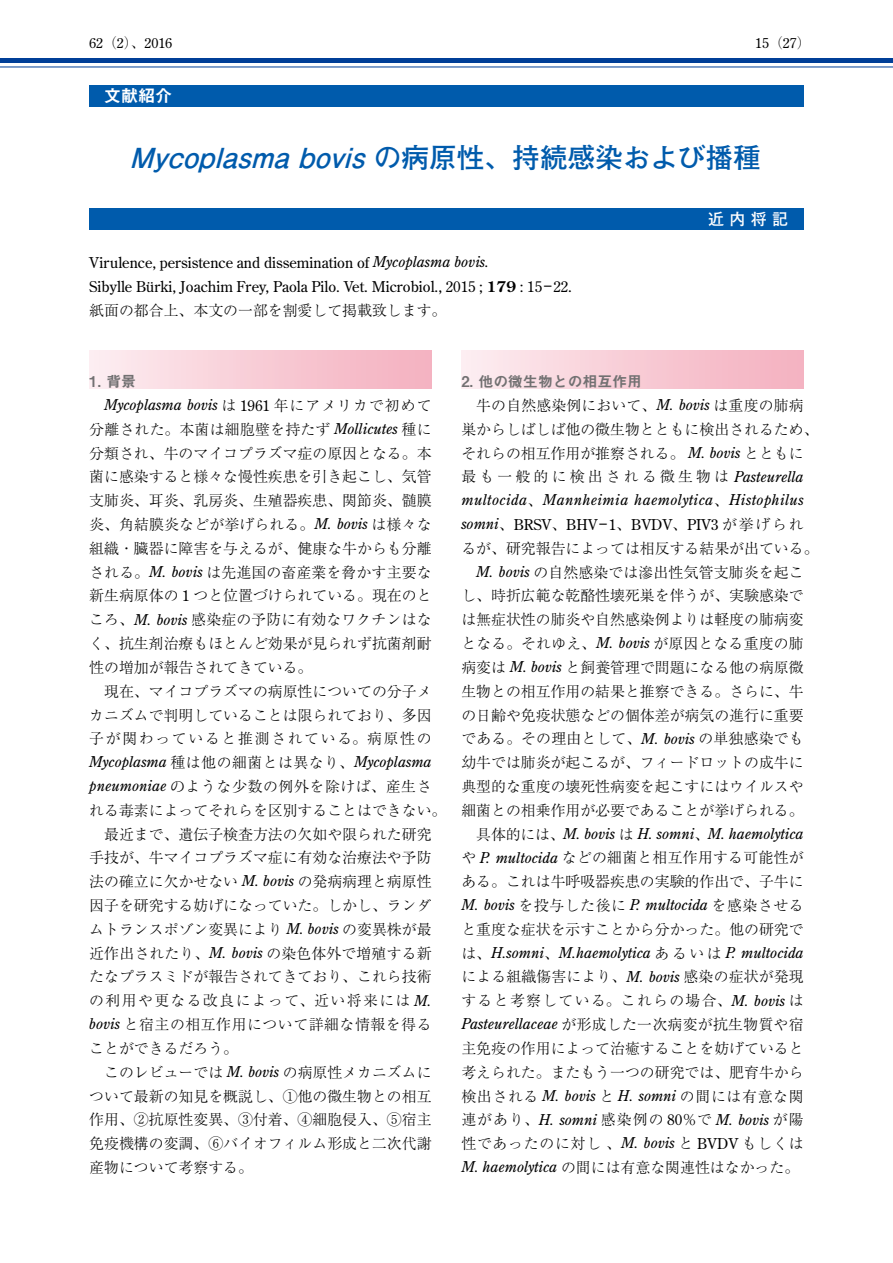
<style>
.page{position:relative;width:893px;height:1263px;background:#fff}
.page>*{position:absolute;margin:0;border:0;box-sizing:border-box;transform-origin:0 0}
.t1{font:italic 700 27.6px "Futo Go B101 Pro";color:#005bac}
.t2{font:16.95px "Midashi Go Pro MB31";color:#fff}
.t3{font:700 15.9px "Futo Go B101 Pro";color:#fff}
.t4{font:300 14.85px/23.9px "Ryumin Pr 5";color:#000;text-align:justify}
.t5{font:italic 14.85px "Century Old Style Std";color:#000}
.t6{font:14.85px/23.9px "Century Old Style Std";color:#000}
.t7{font:italic 14.85px/24.6px "Century Old Style Std";letter-spacing:.03em;color:#000}
.t8{font:300 14.85px "Ryumin Pr 5";letter-spacing:.04em;color:#000}
.t9{font:300 14.85px "Ryumin Pr 5";letter-spacing:.035em;color:#000}
.t10{font:300 14.85px "Ryumin Pr 5";letter-spacing:.095em;color:#000}
.t11{font:14.85px "Midashi Go Pro MB31";color:#727172}
.t12{font:13.8px "Century Old Style Std";color:#000}
.s1{font-family:"Ryumin Pr 5";font-weight:300}
.s2{font-style:normal}
.s3{font-style:italic}
.s4{font-weight:700}
.s5{font-family:"Ryumin Pr 5";font-weight:300;font-style:normal}
.s6{font-family:"Century Old Style Std";font-weight:400;font-style:italic}
.s7{font-family:"Century Old Style Std";font-weight:400}
.s8{font-family:"Koz Min Pro";font-weight:400}
</style>
<div class="page">
<div style="left:89px;top:350px;width:343px;height:39px;background:linear-gradient(to right,#fdecf0,#f4afbe)"></div>
<div style="left:461px;top:350px;width:343px;height:39px;background:linear-gradient(to right,#fdecf0,#f4afbe)"></div>
<div style="left:0;top:58px;width:893px;height:5px;background:#003f98"></div>
<hr style="left:0;top:67px;width:893px;height:1px;background:#003f98">
<div style="left:89px;top:85px;width:715px;height:21px;background:#005bac"></div>
<div style="left:89px;top:208px;width:715px;height:21px;background:#005bac"></div>
<p class="t12" style="left:89px;top:34px;width:84px">62<span class="s1">（</span>2<span class="s1">）、</span>2016</p>
<p class="t12" style="left:755px;top:34px;width:57px">15<span class="s1">（</span>27<span class="s1">）</span></p>
<p class="t2" style="left:104px;top:82px;width:70px">文献紹介</p>
<h1 class="t1" style="left:129px;top:135px;width:633px">Mycoplasmabovis<span class="s2">の病原性、持続感染および播種</span></h1>
<p class="t6" style="left:89px;top:250px;width:484px">Virulence, persistence and dissemination of <span class="s3">Mycoplasma bovis.<br></span>Sibylle Bürki, Joachim Frey, Paola Pilo. Vet. Microbiol., 2015 ; <span class="s4">179</span> : 15–22.</p>
<p class="t4" style="left:89px;top:297px;width:359px">紙面の都合上、本文の一部を割愛して掲載致します。</p>
<p class="t3" style="left:708px;top:206px;width:81px">近内将記</p>
<p class="t11" style="left:89px;top:370px;width:48px">1. 背景</p>
<p class="t5" style="left:104px;top:395px;width:329px">Mycoplasma bovis <span class="s5">は</span> <span class="s2">1961</span> <span class="s5">年にアメリカで初めて</span></p>
<p class="t4" style="left:89px;top:416px;width:344px">分離された。本菌は細胞壁を持たず <span class="s6">Mollicutes</span> 種に分類され、牛のマイコプラズマ症の原因となる。本菌に感染すると様々な慢性疾患を引き起こし、気管支肺炎、耳炎、乳房炎、生殖器疾患、関節炎、髄膜炎、角結膜炎などが挙げられる。<span class="s6">M. bovis</span> は様々な組織・臓器に障害を与えるが、健康な牛からも分離される。<span class="s6">M. bovis</span> は先進国の畜産業を脅かす主要な新生病原体の <span class="s7">1</span> つと位置づけられている。現在のところ、<span class="s6">M. bovis</span> 感染症の予防に有効なワクチンはなく、抗生剤治療もほとんど効果が見られず抗菌剤耐性の増加が報告されてきている。</p>
<p class="t4" style="left:89px;top:678px;width:344px;text-indent:15px">現在、マイコプラズマの病原性についての分子メカニズムで判明していることは限られており、多因子が関わっていると推測されている。病原性の</p>
<p class="t5" style="left:89px;top:753px;width:344px">Mycoplasma <span class="s5">種は他の細菌とは異なり、</span>Mycoplasma</p>
<p class="t8" style="left:89px;top:775px;width:344px"><span class="s6">pneumoniae</span> <span class="s8">の</span>ような少数の例外を除けば、産生さ</p>
<p class="t4" style="left:89px;top:797px;width:359px">れる毒素によってそれらを区別することはできない。</p>
<p class="t4" style="left:104px;top:821px;width:329px">最近まで、遺伝子検査方法の欠如や限られた研究</p>
<p class="t4" style="left:89px;top:845px;width:344px">手技が、牛マイコプラズマ症に有効な治療法や予防</p>
<p class="t4" style="left:89px;top:868px;width:344px">法の確立に欠かせない <span class="s6">M. bovis</span> の発病病理と病原性</p>
<p class="t4" style="left:89px;top:892px;width:344px">因子を研究する妨げになっていた。しかし、ランダ</p>
<p class="t4" style="left:89px;top:916px;width:344px">ムトランスポゾン変異により <span class="s6">M. bovis</span> の変異株が最</p>
<p class="t4" style="left:89px;top:940px;width:344px">近作出されたり、<span class="s6">M. bovis</span> の染色体外で増殖する新</p>
<p class="t4" style="left:89px;top:964px;width:344px">たなプラスミドが報告されてきており、これら技術</p>
<p class="t10" style="left:89px;top:989px;width:344px">の利用や更なる改良によって、近い将来には <span class="s6">M.</span></p>
<p class="t9" style="left:89px;top:1013px;width:344px"><span class="s6">bovis</span> と宿主の相互作用について詳細な情報を得る</p>
<p class="t4" style="left:89px;top:1035px;width:150px">ことができるだろう。</p>
<p class="t4" style="left:104px;top:1059px;width:329px">このレビューでは <span class="s6">M. bovis</span> の病原性メカニズムに</p>
<p class="t4" style="left:89px;top:1083px;width:344px">ついて最新の知見を概説し、①他の微生物との相互</p>
<p class="t4" style="left:89px;top:1107px;width:344px">作用、②抗原性変異、③付着、④細胞侵入、⑤宿主</p>
<p class="t4" style="left:89px;top:1130px;width:344px">免疫機構の変調、⑥バイオフィルム形成と二次代謝</p>
<p class="t4" style="left:89px;top:1154px;width:165px">産物について考察する。</p>
<p class="t11" style="left:461px;top:370px;width:182px">2. 他の微生物との相互作用</p>
<p class="t4" style="left:461px;top:392px;width:359px;text-align:left;text-indent:15px">牛の自然感染例において、<span class="s6">M. bovis</span> は重度の肺病巣からしばしば他の微生物とともに検出されるため、それらの相互作用が推察される。 <span class="s6">M. bovis</span> とともに最も一般的に検出される微生物は <span class="s6">Pasteurella</span></p>
<p class="t7" style="left:461px;top:488px;width:344px">multocida<span class="s5">、</span>Mannheimia haemolytica<span class="s5">、</span>Histophilus somni<span class="s5">、</span><span class="s2">BRSV</span><span class="s5">、</span><span class="s2">BHV– 1</span><span class="s5">、</span><span class="s2">BVDV</span><span class="s5">、</span><span class="s2">PIV3</span> <span class="s5">が挙げられ</span></p>
<p class="t4" style="left:461px;top:535px;width:359px">るが、研究報告によっては相反する結果が出ている。</p>
<p class="t4" style="left:476px;top:559px;width:329px"><span class="s6">M. bovis</span> の自然感染では滲出性気管支肺炎を起こ</p>
<p class="t4" style="left:461px;top:583px;width:344px">し、時折広範な乾酪性壊死巣を伴うが、実験感染で</p>
<p class="t4" style="left:461px;top:607px;width:344px">は無症状性の肺炎や自然感染例よりは軽度の肺病変</p>
<p class="t4" style="left:461px;top:630px;width:344px">となる。それゆえ、<span class="s6">M. bovis</span> が原因となる重度の肺</p>
<p class="t4" style="left:461px;top:654px;width:344px">病変は <span class="s6">M. bovis</span> と飼養管理で問題になる他の病原微</p>
<p class="t4" style="left:461px;top:678px;width:344px">生物との相互作用の結果と推察できる。さらに、牛</p>
<p class="t4" style="left:461px;top:702px;width:344px">の日齢や免疫状態などの個体差が病気の進行に重要</p>
<p class="t4" style="left:461px;top:726px;width:344px">である。その理由として、<span class="s6">M. bovis</span> の単独感染でも</p>
<p class="t4" style="left:461px;top:749px;width:344px">幼牛では肺炎が起こるが、フィードロットの成牛に</p>
<p class="t4" style="left:461px;top:773px;width:344px">典型的な重度の壊死性病変を起こすにはウイルスや</p>
<p class="t4" style="left:461px;top:797px;width:344px">細菌との相乗作用が必要であることが挙げられる。</p>
<p class="t5" style="left:476px;top:824px;width:329px"><span class="s5">具体的には、</span>M. bovis <span class="s5">は</span> H. somni<span class="s5">、</span>M. haemolytica</p>
<p class="t4" style="left:461px;top:845px;width:344px">や <span class="s6">P. multocida</span> などの細菌と相互作用する可能性がある。これは牛呼吸器疾患の実験的作出で、子牛に</p>
<p class="t5" style="left:461px;top:896px;width:344px">M. bovis <span class="s5">を投与した後に</span> P. multocida <span class="s5">を感染させる</span></p>
<p class="t4" style="left:461px;top:916px;width:344px">と重度な症状を示すことから分かった。他の研究で</p>
<p class="t5" style="left:461px;top:943px;width:344px"><span class="s5">は、</span>H.somni<span class="s5">、</span>M.haemolytica <span class="s5">あるいは</span> P. multocida</p>
<p class="t4" style="left:461px;top:964px;width:344px">による組織傷害により、<span class="s6">M. bovis</span> 感染の症状が発現すると考察している。これらの場合、<span class="s6">M. bovis</span> は<span class="s6">Pasteurellaceae</span> が形成した一次病変が抗生物質や宿主免疫の作用によって治癒することを妨げていると考えられた。またもう一つの研究では、肥育牛から検出される <span class="s6">M. bovis</span> と <span class="s6">H. somni</span> の間には有意な関</p>
<p class="t5" style="left:461px;top:1110px;width:344px"><span class="s5">連があり、</span>H. somni <span class="s5">感染例の</span> <span class="s2">80</span><span class="s5">％で</span> M. bovis <span class="s5">が陽</span></p>
<p class="t4" style="left:461px;top:1130px;width:344px">性であったのに対し、<span class="s6">M. bovis</span> と <span class="s7">BVDV</span> もしくは<br><span class="s6">M. haemolytica</span> の間には有意な関連性はなかった。</p>
</div>
